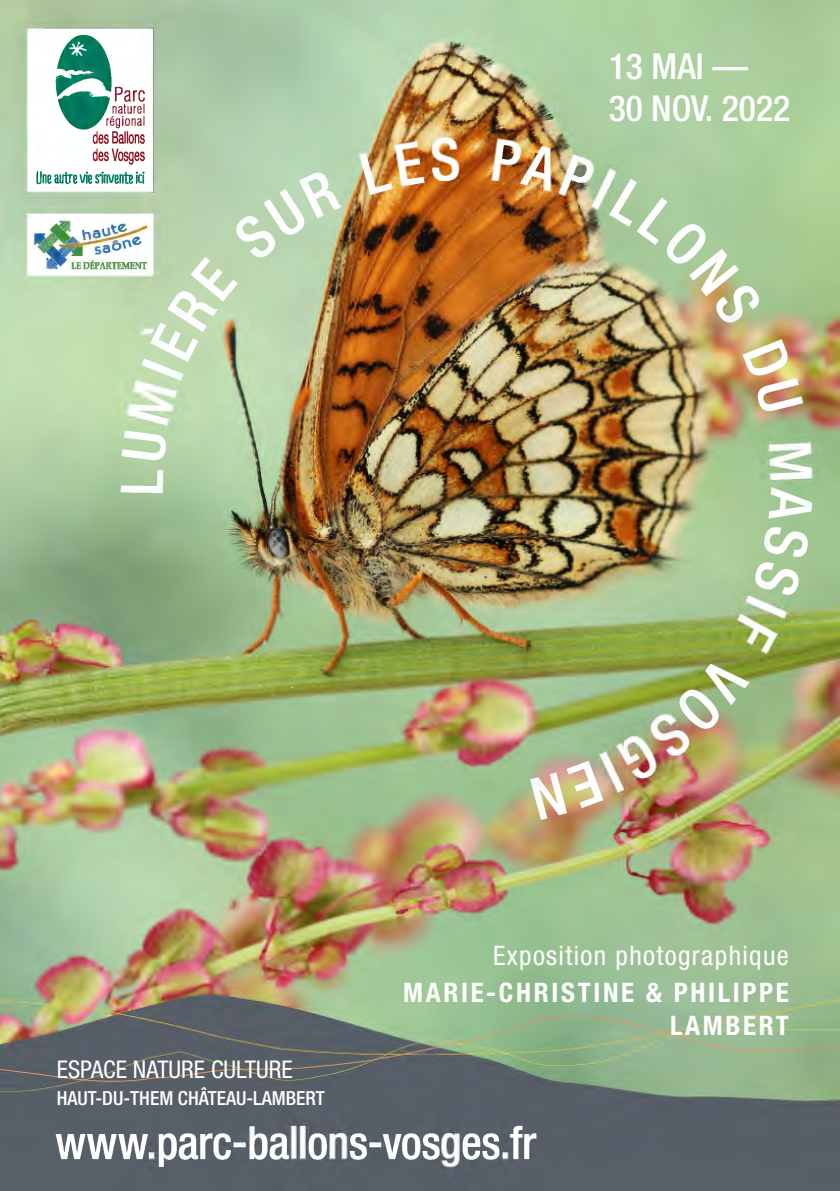
<style>
.page{position:relative;width:840px;height:1191px;background:#fff}
.page>*{position:absolute;margin:0;border:0;box-sizing:border-box;transform-origin:0 0}
.t1{font:500 condensed 35.8px/41.8px "Helvetica Neue LT Pro";color:#fff}
.t2{font:700 condensed 27px/32.2px "Helvetica Neue LT Pro";letter-spacing:.1em;color:#fff;text-align:right}
.t3{font:condensed 27px "Helvetica Neue LT Pro";letter-spacing:.05em;color:#fff}
.t4{font:condensed 24.4px "Helvetica Neue LT Pro";color:#fff}
.t5{font:500 condensed 19.4px "Helvetica Neue LT Pro";color:#fff}
</style>
<div class="page">
<img style="left:0;top:0;width:839px;height:1190px">
<p class="t1" style="left:608px;top:45px;width:183px">13 MAI —<br>30 NOV. 2022</p>
<p class="t4" style="left:57px;top:1055px;width:237px">ESPACE NATURE CULTURE</p>
<p class="t5" style="left:57px;top:1086px;width:269px">HAUT-DU-THEM CHÂTEAU-LAMBERT</p>
<p class="t3" style="left:493px;top:939px;width:297px">Exposition photographique</p>
<p class="t2" style="left:403px;top:976px;width:387px">MARIE-CHRISTINE &amp; PHILIPPE<br>LAMBERT</p>
</div>
